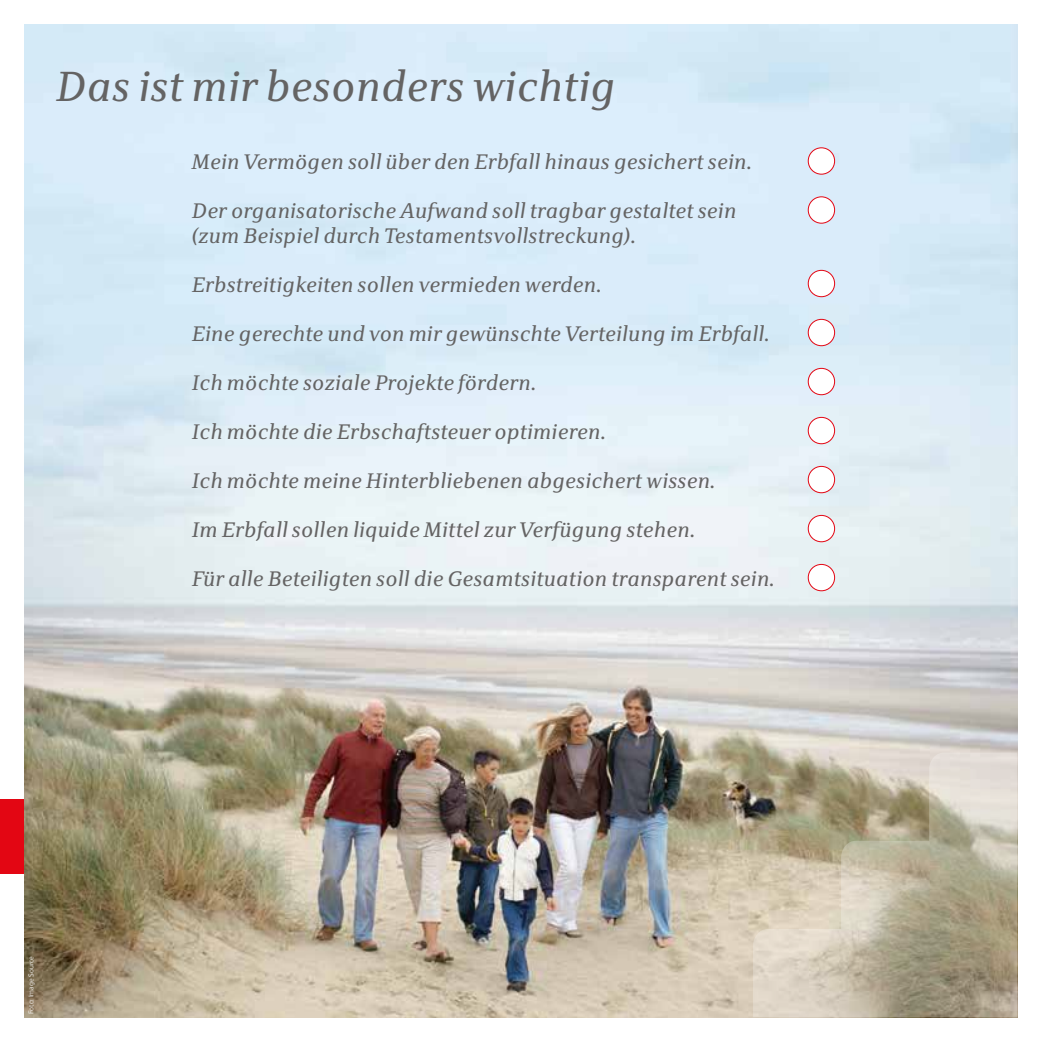
<style>
.page{position:relative;width:1042px;height:1042px;background:#fff}
.page>*{position:absolute;margin:0;border:0;box-sizing:border-box;transform-origin:0 0}
.t1{font:italic 42px "Sparkasse Serif";letter-spacing:.02em;color:#646363}
.t2{font:italic 21px/24.5px "Sparkasse Serif";letter-spacing:.02em;color:#646363}
.t3{font:7px "Sparkasse Lt";color:#fff}
</style>
<div class="page">
<div style="left:0;top:799px;width:25px;height:74px;background:#e30613"></div>
<img style="left:25px;top:25px;width:992px;height:992px">
<div style="left:808px;top:148px;width:26px;height:26px;background:#fff;border-radius:50%"></div>
<div style="left:808px;top:147px;width:27px;height:28px;border:1px solid #e30613;border-radius:50%"></div>
<div style="left:808px;top:197px;width:26px;height:26px;background:#fff;border-radius:50%"></div>
<div style="left:808px;top:196px;width:27px;height:28px;border:1px solid #e30613;border-radius:50%"></div>
<div style="left:808px;top:270px;width:26px;height:27px;background:#fff;border-radius:50%"></div>
<div style="left:808px;top:270px;width:27px;height:27px;border:1px solid #e30613;border-radius:50%"></div>
<div style="left:808px;top:319px;width:26px;height:27px;background:#fff;border-radius:50%"></div>
<div style="left:808px;top:319px;width:27px;height:27px;border:1px solid #e30613;border-radius:50%"></div>
<div style="left:808px;top:368px;width:26px;height:27px;background:#fff;border-radius:50%"></div>
<div style="left:808px;top:368px;width:27px;height:27px;border:1px solid #e30613;border-radius:50%"></div>
<div style="left:808px;top:417px;width:26px;height:27px;background:#fff;border-radius:50%"></div>
<div style="left:808px;top:417px;width:27px;height:27px;border:1px solid #e30613;border-radius:50%"></div>
<div style="left:808px;top:466px;width:26px;height:27px;background:#fff;border-radius:50%"></div>
<div style="left:808px;top:466px;width:27px;height:27px;border:1px solid #e30613;border-radius:50%"></div>
<div style="left:808px;top:515px;width:26px;height:27px;background:#fff;border-radius:50%"></div>
<div style="left:808px;top:515px;width:27px;height:27px;border:1px solid #e30613;border-radius:50%"></div>
<div style="left:808px;top:564px;width:26px;height:27px;background:#fff;border-radius:50%"></div>
<div style="left:808px;top:564px;width:27px;height:27px;border:1px solid #e30613;border-radius:50%"></div>
<svg style="left:753px;top:752px;width:264px;height:265px;background:#bbb39d"></svg>
<h1 class="t1" style="left:55px;top:61px;width:561px">Das ist mir besonders wichtig</h1>
<p class="t2" style="left:191px;top:149px;width:561px">Mein Vermögen soll über den Erbfall hinaus gesichert sein.</p>
<p class="t2" style="left:191px;top:198px;width:546px">Der organisatorische Aufwand soll tragbar gestaltet sein (zum Beispiel durch Testamentsvollstreckung).</p>
<p class="t2" style="left:191px;top:272px;width:411px">Erbstreitigkeiten sollen vermieden werden.</p>
<p class="t2" style="left:191px;top:321px;width:579px">Eine gerechte und von mir gewünschte Verteilung im Erbfall.</p>
<p class="t2" style="left:191px;top:370px;width:345px">Ich möchte soziale Projekte fördern.</p>
<p class="t2" style="left:191px;top:419px;width:415px">Ich möchte die Erbschaftsteuer optimieren.</p>
<p class="t2" style="left:191px;top:468px;width:525px">Ich möchte meine Hinterbliebenen abgesichert wissen.</p>
<p class="t2" style="left:191px;top:517px;width:504px">Im Erbfall sollen liquide Mittel zur Verfügung stehen.</p>
<p class="t2" style="left:191px;top:566px;width:584px">Für alle Beteiligten soll die Gesamtsituation transparent sein.</p>
<p class="t3" style="left:27px;top:1013px;width:59px;rotate:-90deg">Foto: Image Source</p>
</div>
